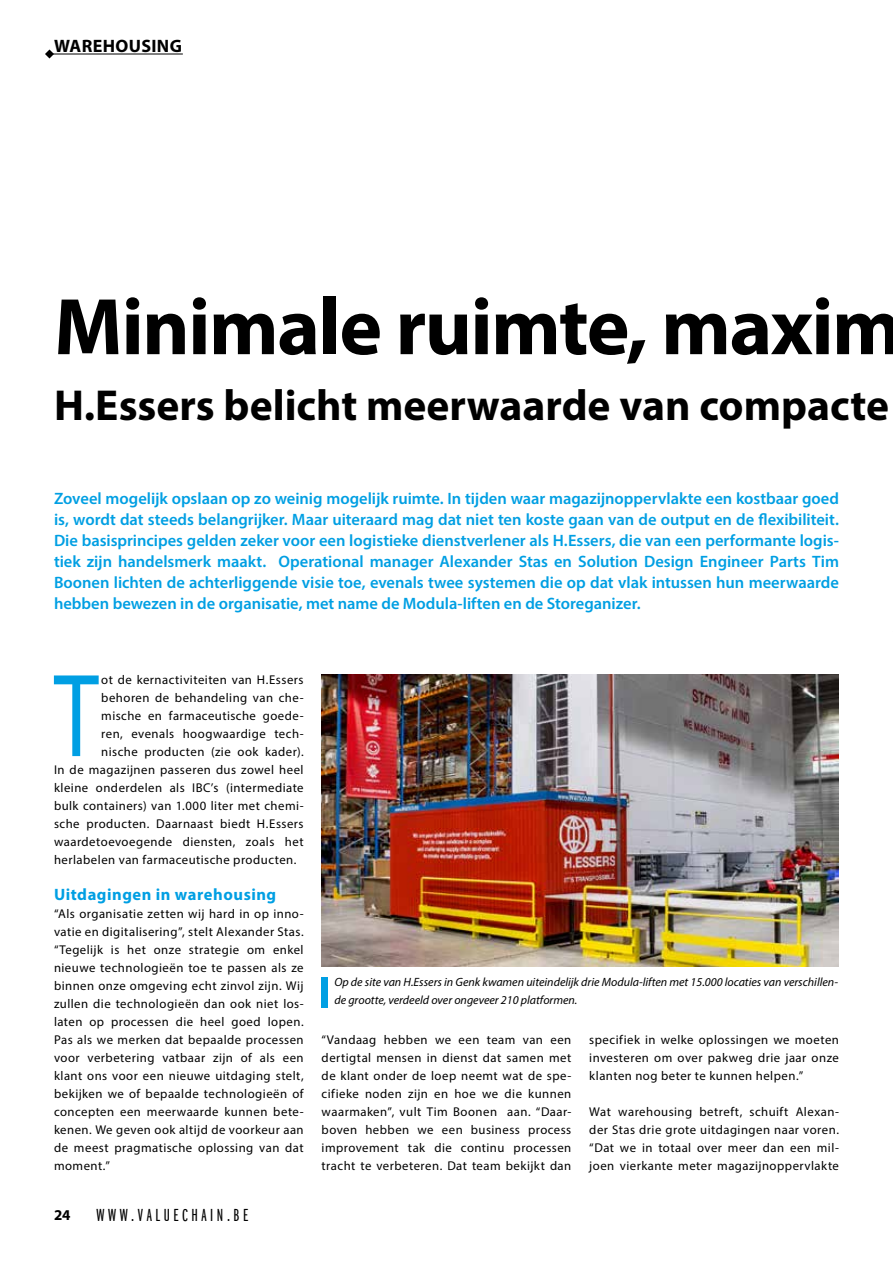
<style>
.page{position:relative;width:893px;height:1263px;background:#fff}
.page>*{position:absolute;margin:0;border:0;box-sizing:border-box;transform-origin:0 0}
.t1{font:119.55px "Myriad Pro";color:#009fe3;scale:.75 1}
.t2{font:700 81px "Myriad Pro";letter-spacing:-.02em;color:#000}
.t3{font:700 43.5px "Myriad Pro";color:#000}
.t4{font:18px "Franklin Gothic LT Book X Cmpr";letter-spacing:.2em;color:#000}
.t5{font:700 18px "Myriad Pro";letter-spacing:.02em;color:#000}
.t6{font:600 16.5px/21px "Myriad Pro";color:#009fe3;text-align:justify}
.t7{font:700 16.5px "Myriad Pro";letter-spacing:.03em;color:#009fe3}
.t8{font:700 15px "Myriad Pro";color:#000}
.t9{font:12.75px/18px "Myriad Pro";letter-spacing:.04em;color:#000;text-align:justify}
.t10{font:italic 12px/18px "Myriad Pro";color:#000}
</style>
<div class="page">
<hr style="left:49px;top:54px;width:134px;height:1px;background:#000">
<svg style="left:45px;top:49px;width:9px;height:10px"></svg>
<img style="left:322px;top:674px;width:517px;height:292px">
<div style="left:322px;top:977px;width:6px;height:31px;background:#009fe3"></div>
<h3 class="t5" style="left:54px;top:34px;width:129px">WAREHOUSING</h3>
<h2 class="t2" style="left:54px;top:274px;width:849px">Minimale ruimte, maxim</h2>
<h3 class="t3" style="left:54px;top:377px;width:837px">H.Essers belicht meerwaarde van compacte</h3>
<p class="t6" style="left:54px;top:488px;width:786px">Zoveel mogelijk opslaan op zo weinig mogelijk ruimte. In tijden waar magazijnoppervlakte een kostbaar goed is, wordt dat steeds belangrijker. Maar uiteraard mag dat niet ten koste gaan van de output en de flexibiliteit.<br>Die basisprincipes gelden zeker voor een logistieke dienstverlener als H.Essers, die van een performante logis&shy;tiek zijn handelsmerk maakt. Operational manager Alexander Stas en Solution Design Engineer Parts Tim Boonen lichten de achterliggende visie toe, evenals twee systemen die op dat vlak intussen hun meerwaarde hebben bewezen in de organisatie, met name de Modula-liften en de Storeganizer.</p>
<h1 class="t1" style="left:54px;top:642px;width:61px">T</h1>
<p class="t9" style="left:101px;top:671px;width:204px">ot de kernactiviteiten van H.Essers</p>
<p class="t9" style="left:101px;top:689px;width:204px">behoren de behandeling van che-</p>
<p class="t9" style="left:101px;top:707px;width:204px">mische en farmaceutische goede-</p>
<p class="t9" style="left:101px;top:725px;width:204px">ren, evenals hoogwaardige tech-</p>
<p class="t9" style="left:101px;top:743px;width:204px">nische producten (zie ook kader).</p>
<p class="t9" style="left:54px;top:761px;width:251px">In de magazijnen passeren dus zowel heel</p>
<p class="t9" style="left:54px;top:779px;width:251px">kleine onderdelen als IBC’s (intermediate</p>
<p class="t9" style="left:54px;top:797px;width:251px">bulk containers) van 1.000 liter met chemi-</p>
<p class="t9" style="left:54px;top:815px;width:251px">sche producten. Daarnaast biedt H.Essers</p>
<p class="t9" style="left:54px;top:833px;width:251px">waardetoevoegende diensten, zoals het</p>
<p class="t9" style="left:54px;top:851px;width:244px">herlabelen van farmaceutische producten.</p>
<p class="t7" style="left:54px;top:884px;width:224px">Uitdagingen in warehousing</p>
<p class="t9" style="left:54px;top:905px;width:251px">“Als organisatie zetten wij hard in op inno&shy;vatie en digitalisering”, stelt Alexander Stas. “Tegelijk is het onze strategie om enkel nieuwe technologieën toe te passen als ze binnen onze omgeving echt zinvol zijn. Wij zullen die technologieën dan ook niet los&shy;laten op processen die heel goed lopen.<br>Pas als we merken dat bepaalde processen voor verbetering vatbaar zijn of als een klant ons voor een nieuwe uitdaging stelt, bekijken we of bepaalde technologieën of concepten een meerwaarde kunnen bete&shy;kenen. We geven ook altijd de voorkeur aan de meest pragmatische oplossing van dat moment.”</p>
<p class="t8" style="left:54px;top:1205px;width:18px">24</p>
<h3 class="t4" style="left:97px;top:1206px;width:153px">WWW.VALUECHAIN.BE</h3>
<p class="t10" style="left:334px;top:973px;width:505px">Op de site van H.Essers in Genk kwamen uiteindelijk drie Modula-liften met 15.000 locaties van verschillen&shy;de grootte, verdeeld over ongeveer 210 platformen.</p>
<p class="t9" style="left:322px;top:1031px;width:251px">“Vandaag hebben we een team van een dertigtal mensen in dienst dat samen met de klant onder de loep neemt wat de spe&shy;cifieke noden zijn en hoe we die kunnen waarmaken”, vult Tim Boonen aan. “Daar&shy;boven hebben we een business process improvement tak die continu processen tracht te verbeteren. Dat team bekijkt dan</p>
<p class="t9" style="left:589px;top:1031px;width:251px">specifiek in welke oplossingen we moeten investeren om over pakweg drie jaar onze klanten nog beter te kunnen helpen.”</p>
<p class="t9" style="left:589px;top:1103px;width:251px">Wat warehousing betreft, schuift Alexan&shy;der Stas drie grote uitdagingen naar voren. “Dat we in totaal over meer dan een mil&shy;joen vierkante meter magazijnoppervlakte</p>
</div>
